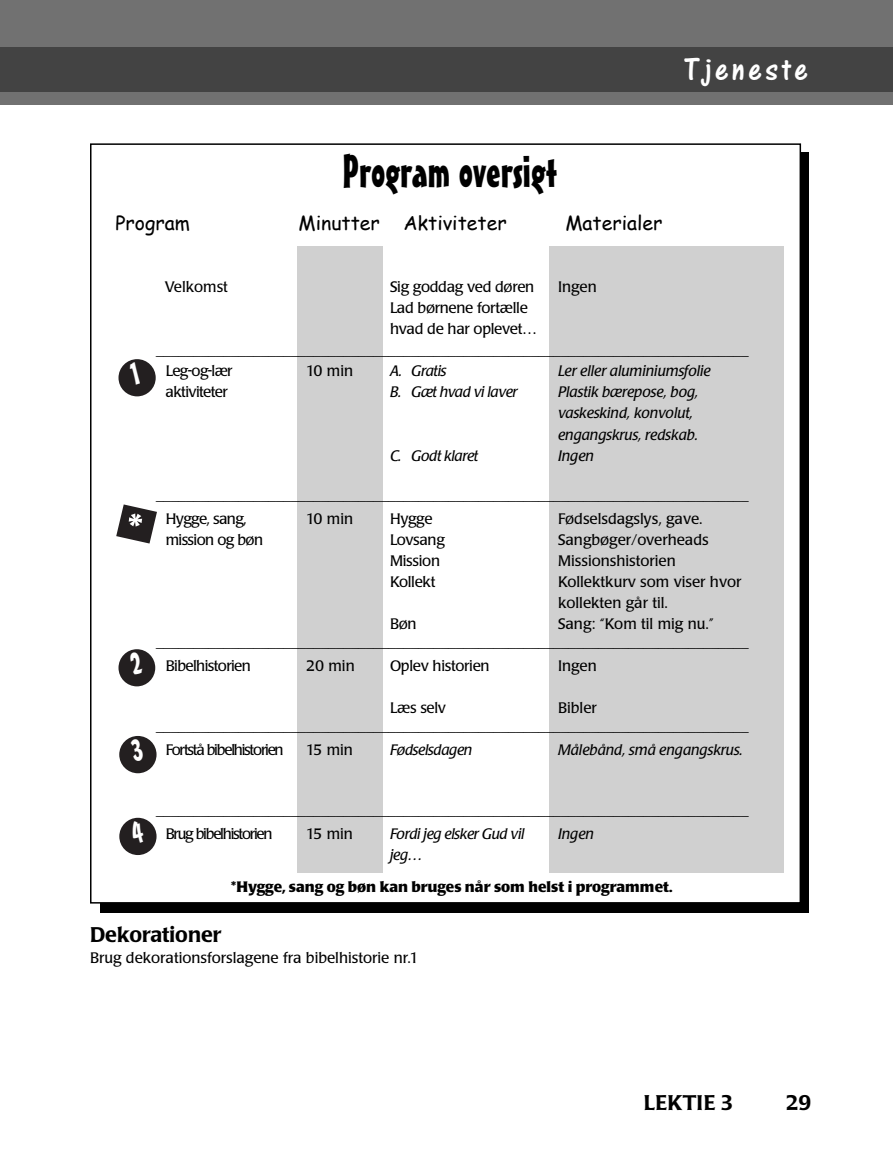
<style>
.page{position:relative;width:893px;height:1149px;background:#fff}
.page>*{position:absolute;margin:0;border:0;box-sizing:border-box;transform-origin:0 0}
.t1{font:45px "Mister Earl BT";color:#000}
.t2{font:33px "One Stroke Script Plain";letter-spacing:.1em;color:#fff}
.t3{font:500 21px "Poppl Laudatio";color:#000}
.t4{font:19.5px "Comic Sans MS";color:#000}
.t5{font:15px/21px "Poppl Laudatio";letter-spacing:-.02em;color:#000}
.t6{font:15px/21px "Poppl Laudatio";color:#000}
.t7{font:italic 15px/21px "Poppl Laudatio";color:#000}
.t8{font:italic 15px/21px "Poppl Laudatio";letter-spacing:-.02em;color:#000}
.t9{font:15px/21px "Poppl Laudatio";letter-spacing:-.04em;color:#000}
.t10{font:700 15px "Poppl Laudatio";color:#000}
.t11{font:15px "Poppl Laudatio";letter-spacing:-.08em;color:#000}
</style>
<div class="page">
<div style="left:0;top:0;width:893px;height:104px;background:#717171"></div>
<div style="left:0;top:47px;width:893px;height:44px;background:#434343"></div>
<div style="left:100px;top:152px;width:708px;height:760px;background:#000"></div>
<div style="left:91px;top:144px;width:709px;height:758px;background:#fff"></div>
<div style="left:549px;top:246px;width:234px;height:627px;background:#d0d0d0"></div>
<div style="left:297px;top:246px;width:85px;height:627px;background:#d0d0d0"></div>
<div style="left:118px;top:359px;width:38px;height:37px;background:#231f20;border-radius:50%"></div>
<div style="left:118px;top:649px;width:37px;height:37px;background:#231f20;border-radius:50%"></div>
<div style="left:119px;top:735px;width:38px;height:38px;background:#231f20;border-radius:50%"></div>
<div style="left:119px;top:817px;width:38px;height:37px;background:#231f20;border-radius:50%"></div>
<svg style="left:116px;top:504px;width:41px;height:39px"></svg>
<h2 class="t2" style="left:683px;top:59px;width:126px">Tjeneste</h2>
<h1 class="t1" style="left:343px;top:153px;width:216px">Program oversigt</h1>
<h3 class="t4" style="left:115px;top:208px;width:76px">Program</h3>
<h3 class="t4" style="left:299px;top:208px;width:210px">Minutter Aktiviteter</h3>
<h3 class="t4" style="left:565px;top:208px;width:99px">Materialer</h3>
<p class="t6" style="left:165px;top:278px;width:65px">Velkomst</p>
<p class="t5" style="left:390px;top:278px;width:149px">Sig goddag ved døren<br>Lad børnene fortælle hvad de har oplevet…</p>
<p class="t8" style="left:390px;top:362px;width:129px">A. Gratis<br>B. Gæt hvad vi laver</p>
<p class="t5" style="left:558px;top:278px;width:40px">Ingen</p>
<p class="t5" style="left:156px;top:341px;width:594px">_______________________________________________________________________________</p>
<p class="t7" style="left:558px;top:362px;width:154px">Ler eller aluminiumsfolie<br>Plastik bærepose, bog, vaskeskind, konvolut, engangskrus, redskab.<br>Ingen</p>
<p class="t9" style="left:166px;top:362px;width:69px">Leg-og-lær aktiviteter</p>
<p class="t5" style="left:306px;top:362px;width:49px">10 min</p>
<p class="t8" style="left:390px;top:446px;width:90px">C. Godt klaret</p>
<p class="t5" style="left:156px;top:485px;width:594px">_______________________________________________________________________________</p>
<p class="t6" style="left:558px;top:509px;width:185px">Fødselsdagslys, gave.<br>Sangbøger/overheads<br>Missionshistorien<br>Kollektkurv som viser hvor kollekten går til.<br>Sang: “Kom til mig nu.”</p>
<p class="t5" style="left:558px;top:656px;width:40px">Ingen</p>
<p class="t5" style="left:558px;top:698px;width:40px">Bibler</p>
<p class="t7" style="left:558px;top:740px;width:186px">Målebånd, små engangskrus.</p>
<p class="t5" style="left:306px;top:509px;width:49px">10 min</p>
<p class="t5" style="left:390px;top:509px;width:56px">Hygge<br>Lovsang<br>Mission<br>Kollekt</p>
<p class="t5" style="left:390px;top:614px;width:28px">Bøn</p>
<p class="t5" style="left:390px;top:656px;width:101px">Oplev historien</p>
<p class="t5" style="left:390px;top:698px;width:58px">Læs selv</p>
<p class="t8" style="left:390px;top:740px;width:84px">Fødselsdagen</p>
<p class="t9" style="left:166px;top:509px;width:99px">Hygge, sang, mission og bøn</p>
<p class="t5" style="left:156px;top:632px;width:594px">_______________________________________________________________________________</p>
<p class="t9" style="left:166px;top:656px;width:87px">Bibelhistorien</p>
<p class="t5" style="left:306px;top:656px;width:50px">20 min</p>
<p class="t5" style="left:156px;top:716px;width:594px">_______________________________________________________________________________</p>
<p class="t11" style="left:166px;top:743px;width:119px">Fortstå bibelhistorien</p>
<p class="t5" style="left:306px;top:740px;width:48px">15 min</p>
<p class="t5" style="left:156px;top:800px;width:594px">_______________________________________________________________________________</p>
<p class="t11" style="left:166px;top:827px;width:108px">Brug bibelhistorien</p>
<p class="t5" style="left:306px;top:824px;width:48px">15 min</p>
<p class="t8" style="left:390px;top:824px;width:136px">Fordi jeg elsker Gud vil jeg…</p>
<p class="t7" style="left:558px;top:824px;width:37px">Ingen</p>
<p class="t10" style="left:231px;top:880px;width:443px">*Hygge, sang og bøn kan bruges når som helst i programmet.</p>
<h3 class="t3" style="left:90px;top:925px;width:133px">Dekorationer</h3>
<p class="t6" style="left:90px;top:948px;width:330px">Brug dekorationsforslagene fra bibelhistorie nr.1</p>
<h3 class="t3" style="left:644px;top:1093px;width:91px">LEKTIE 3</h3>
<h3 class="t3" style="left:786px;top:1093px;width:27px">29</h3>
</div>
